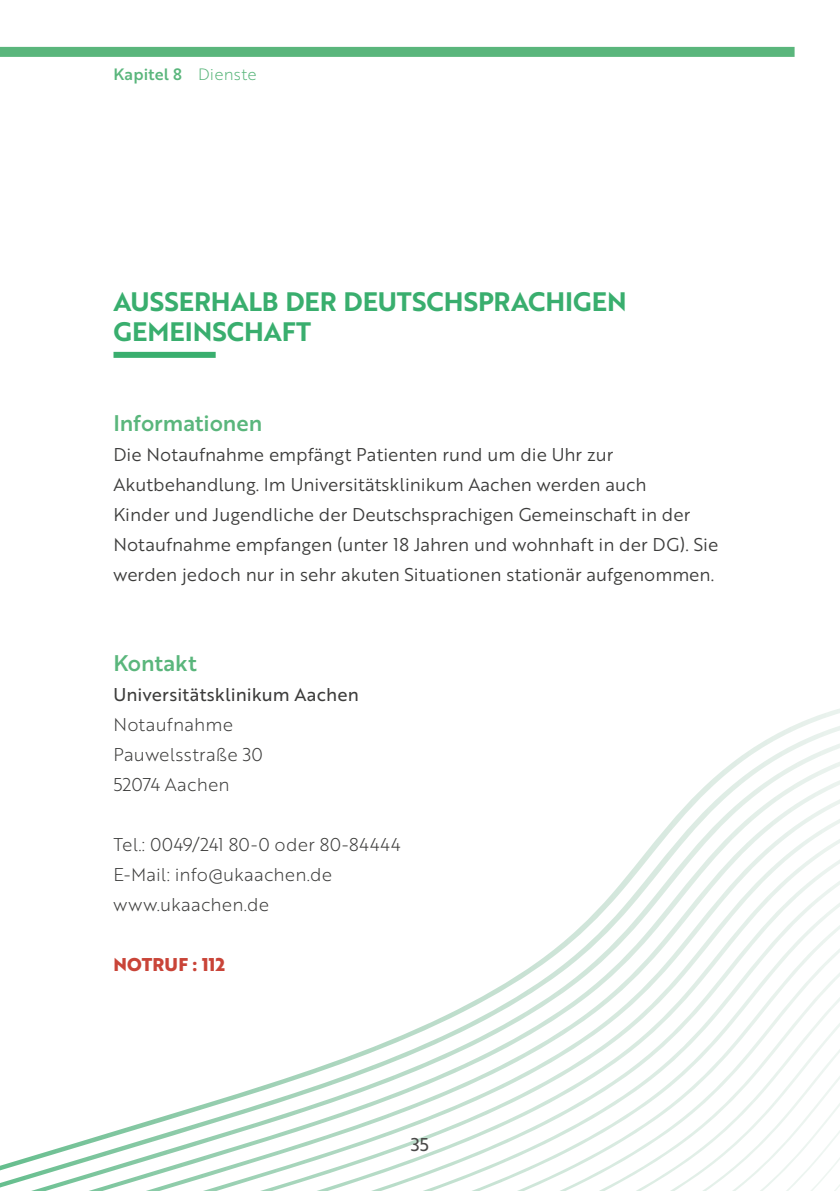
<style>
.page{position:relative;width:840px;height:1191px;background:#fff}
.page>*{position:absolute;margin:0;border:0;box-sizing:border-box;transform-origin:0 0}
.t1{font:26px/30px "Brother 1816 Bold";color:#39ae6e}
.t2{font:22px "Brother 1816 Medium";color:#5ab67c}
.t3{font:18px/30px "Brother 1816 Book";color:#3c3c3b}
.t4{font:18px/30px "Brother 1816 Light";letter-spacing:.01em;color:#3c3c3b}
.t5{font:18px "Brother 1816 Regular";letter-spacing:.005em;color:#3c3c3b}
.t6{font:700 18px "Brother 1816 Extra";letter-spacing:.005em;color:#c94438}
.t7{font:18px "Brother 1816 Regular";color:#4a4a49}
.t8{font:16px "Brother 1816 Medium";letter-spacing:.01em;color:#5ab67c}
.s1{font-family:"Brother 1816 Light"}
</style>
<div class="page">
<svg style="left:78px;top:872px;width:761px;height:309px"></svg>
<svg style="left:88px;top:886px;width:751px;height:305px"></svg>
<svg style="left:99px;top:900px;width:740px;height:291px"></svg>
<svg style="left:110px;top:914px;width:729px;height:277px"></svg>
<svg style="left:120px;top:928px;width:719px;height:263px"></svg>
<svg style="left:131px;top:942px;width:708px;height:249px"></svg>
<svg style="left:142px;top:956px;width:697px;height:235px"></svg>
<svg style="left:153px;top:970px;width:686px;height:221px"></svg>
<svg style="left:163px;top:984px;width:676px;height:207px"></svg>
<div style="left:0;top:47px;width:794px;height:10px;background:#5ab67c"></div>
<div style="left:113px;top:352px;width:102px;height:6px;background:#39ae6e"></div>
<p class="t8" style="left:113px;top:62px;width:145px">Kapitel 8 <span class="s1">Dienste</span></p>
<h1 class="t1" style="left:113px;top:285px;width:514px">AUSSERHALB DER DEUTSCHSPRACHIGEN<br>GEMEINSCHAFT</h1>
<p class="t2" style="left:113px;top:406px;width:150px">Informationen</p>
<p class="t3" style="left:113px;top:438px;width:606px">Die Notaufnahme empfängt Patienten rund um die Uhr zur Akutbehandlung. Im Universitätsklinikum Aachen werden auch<br>Kinder und Jugendliche der Deutschsprachigen Gemeinschaft in der Notaufnahme empfangen (unter 18 Jahren und wohnhaft in der DG). Sie werden jedoch nur in sehr akuten Situationen stationär aufgenommen.</p>
<p class="t2" style="left:113px;top:646px;width:85px">Kontakt</p>
<p class="t5" style="left:113px;top:681px;width:247px">Universitätsklinikum Aachen</p>
<p class="t4" style="left:113px;top:708px;width:151px">Notaufnahme<br>Pauwelsstraße 30<br>52074 Aachen</p>
<p class="t4" style="left:113px;top:828px;width:288px">Tel.: 0049/241 80-0 oder 80-84444<br>E-Mail: info@ukaachen.de www.ukaachen.de</p>
<p class="t6" style="left:113px;top:950px;width:113px">NOTRUF : 112</p>
<p class="t7" style="left:411px;top:1131px;width:19px">35</p>
</div>
